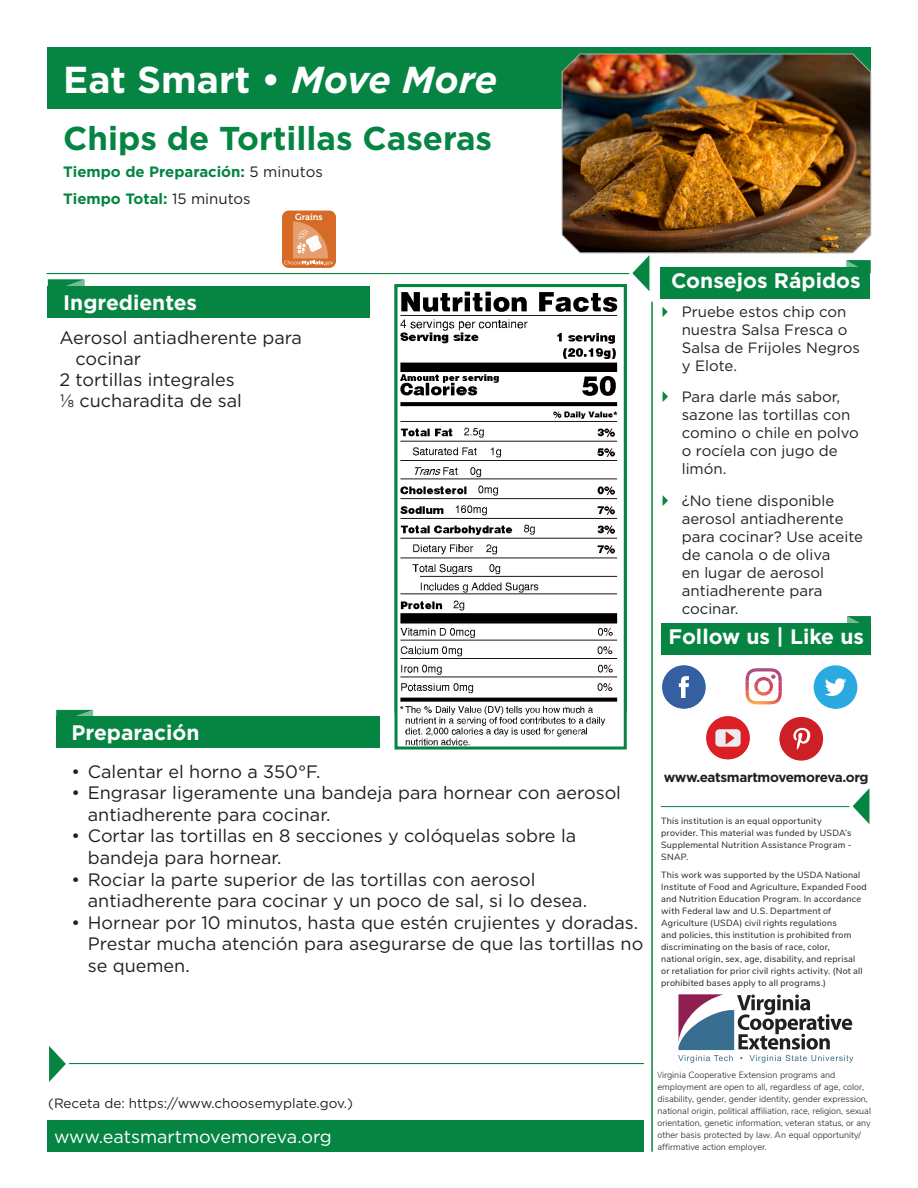
<style>
.page{position:relative;width:918px;height:1188px;background:#fff}
.page>*{position:absolute;margin:0;border:0;box-sizing:border-box;transform-origin:0 0}
.t1{font:700 37.5px "Gotham";color:#fff}
.t2{font:700 33px "Gotham";color:#058442}
.Recipie_titles{font:700 21px "Gotham";color:#fff}
.Text{font:18px/21.6px "Gotham";color:#231f20}
.t3{font:18px "Gotham";color:#fff}
.t4{font:18px "Gotham";letter-spacing:-.02em;color:#fff}
.Quick_Tips_Text{font:15px/18px "Gotham";color:#231f20}
.t5{font:700 15px "Gotham";color:#058442}
.t6{font:13.5px "Gotham";color:#231f20}
.t7{font:700 13.5px "Gotham";letter-spacing:-.025em;color:#231f20}
.t8{font:9px/12px "Nunito Sans";letter-spacing:.025em;color:#231f20}
.t9{font:300 9px/12px "Nunito Sans";color:#231f20}
.t10{font:9px "Museo 700";color:#fff}
.s1{font-style:italic}
.s2{font-weight:400;color:#231f20}
.s3{font-family:"Myriad Pro"}
</style>
<div class="page">
<div style="left:47px;top:47px;width:824px;height:62px;background:#058442"></div>
<svg style="left:48px;top:279px;width:37px;height:7px"></svg>
<div style="left:48px;top:286px;width:322px;height:31px;background:#058442"></div>
<svg style="left:662px;top:665px;width:44px;height:44px"></svg>
<svg style="left:706px;top:716px;width:44px;height:44px"></svg>
<svg style="left:740px;top:663px;width:47px;height:46px"></svg>
<img style="left:746px;top:691px;width:36px;height:13px">
<img style="left:746px;top:668px;width:36px;height:13px">
<img style="left:767px;top:681px;width:15px;height:10px">
<svg style="left:813px;top:663px;width:46px;height:46px"></svg>
<svg style="left:814px;top:665px;width:43px;height:44px"></svg>
<svg style="left:779px;top:717px;width:44px;height:44px"></svg>
<svg style="left:847px;top:616px;width:24px;height:7px"></svg>
<div style="left:661px;top:623px;width:210px;height:31px;background:#058442"></div>
<svg style="left:853px;top:788px;width:17px;height:36px"></svg>
<hr style="left:661px;top:806px;width:188px;height:1px;background:#058442">
<div style="left:47px;top:1121px;width:597px;height:31px;background:#058442"></div>
<hr style="left:652px;top:302px;width:1px;height:850px;background:#058442">
<svg style="left:629px;top:255px;width:22px;height:36px"></svg>
<hr style="left:46px;top:273px;width:583px;height:1px;background:#058442">
<svg style="left:56px;top:710px;width:37px;height:7px"></svg>
<div style="left:56px;top:717px;width:323px;height:31px;background:#058442"></div>
<img style="left:561px;top:53px;width:311px;height:201px">
<svg style="left:846px;top:260px;width:24px;height:7px"></svg>
<div style="left:661px;top:267px;width:209px;height:31px;background:#058442"></div>
<div style="left:282px;top:211px;width:54px;height:57px;background:#d56b27;border-radius:7px"></div>
<svg style="left:284px;top:221px;width:49px;height:44px"></svg>
<svg style="left:49px;top:1046px;width:17px;height:36px"></svg>
<hr style="left:69px;top:1063px;width:575px;height:1px;background:#058442">
<img style="left:400px;top:291px;width:218px;height:455px">
<div style="left:395px;top:284px;width:232px;height:466px;border:3px solid #058442"></div>
<svg style="left:678px;top:995px;width:175px;height:68px"></svg>
<h1 class="t1" style="left:63px;top:55px;width:436px">Eat Smart • <span class="s1">Move More</span></h1>
<p class="t2" style="left:63px;top:116px;width:430px">Chips de Tortillas Caseras</p>
<p class="t5" style="left:63px;top:161px;width:261px">Tiempo de Preparación: <span class="s2">5 minutos</span></p>
<p class="t5" style="left:63px;top:188px;width:189px">Tiempo Total: <span class="s2">15 minutos</span></p>
<h3 class="Recipie_titles" style="left:63px;top:288px;width:135px">Ingredientes</h3>
<p class="t10" style="left:295px;top:212px;width:29px">Grains</p>
<p class="Text" style="left:59px;top:326px;width:244px">Aerosol antiadherente para</p>
<p class="Text" style="left:76px;top:347px;width:67px">cocinar</p>
<p class="Text" style="left:59px;top:368px;width:177px">2 tortillas integrales</p>
<p class="Text" style="left:59px;top:389px;width:184px">1/8 cucharadita de sal</p>
<p class="Recipie_titles" style="left:671px;top:267px;width:191px">Consejos Rápidos</p>
<h3 class="Recipie_titles" style="left:710px;top:267px;width:114px">Quick Tips</h3>
<p class="Quick_Tips_Text" style="left:682px;top:302px;width:180px">Pruebe estos chip con nuestra Salsa Fresca o<br>Salsa de Frijoles Negros y Elote.</p>
<p class="Quick_Tips_Text" style="left:682px;top:387px;width:179px">Para darle más sabor, sazone las tortillas con comino o chile en polvo o rocíela con jugo de limón.</p>
<p class="Quick_Tips_Text" style="left:682px;top:491px;width:183px">¿No tiene disponible aerosol antiadherente para cocinar? Use aceite de canola o de oliva<br>en lugar de aerosol antiadherente para cocinar.</p>
<h3 class="Recipie_titles" style="left:669px;top:622px;width:197px">Follow us | Like us</h3>
<p class="Recipie_titles" style="left:72px;top:719px;width:130px">Preparación</p>
<p class="Text" style="left:72px;top:760px;width:251px">• Calentar el horno a 350°F.</p>
<p class="Text" style="left:88px;top:782px;width:535px;text-indent:-16px">• Engrasar ligeramente una bandeja para hornear con aerosol antiadherente para cocinar.</p>
<p class="Text" style="left:88px;top:825px;width:490px;text-indent:-16px">• Cortar las tortillas en 8 secciones y colóquelas sobre la bandeja para hornear.</p>
<p class="Text" style="left:88px;top:868px;width:501px;text-indent:-16px">• Rociar la parte superior de las tortillas con aerosol antiadherente para cocinar y un poco de sal, si lo desea.</p>
<p class="Text" style="left:88px;top:911px;width:557px;text-indent:-16px">• Hornear por 10 minutos, hasta que estén crujientes y doradas.<br>Prestar mucha atención para asegurarse de que las tortillas no se quemen.</p>
<h3 class="t7" style="left:664px;top:769px;width:206px">www.eatsmartmovemoreva.org</h3>
<p class="t8" style="left:661px;top:814px;width:192px">This institution is an equal opportunity provider. This material was funded by USDA’s Supplemental Nutrition Assistance Program - SNAP.</p>
<p class="t8" style="left:661px;top:869px;width:207px">This work was supported by the USDA National Institute of Food and Agriculture, Expanded Food and Nutrition Education Program. In accordance with Federal law and U.S. Department of Agriculture (USDA) civil rights regulations<br>and policies, this institution is prohibited from discriminating on the basis of race, color,<br>national origin, sex, age, disability, and reprisal<br>or retaliation for prior civil rights activity. (Not all prohibited bases apply to all programs.)</p>
<p class="t6" style="left:48px;top:1094px;width:306px">(Receta de: https://www.choosemyplate.gov.)</p>
<p class="t3" style="left:54px;top:1125px;width:279px">www.eatsmartmovemoreva.org</p>
<h3 class="t4" style="left:182px;top:1125px;width:134px">ovemoreva.org</h3>
<p class="t9" style="left:658px;top:1068px;width:215px"><span class="s3">V</span>irginia Cooperative Extension programs and employment are open to all, regardless of age, color, disability, gender, gender identity, gender expression, national origin, political affiliation, race, religion, sexual orientation, genetic information, veteran status, or any other basis protected by law. An equal opportunity/ affirmative action employer.</p>
</div>
